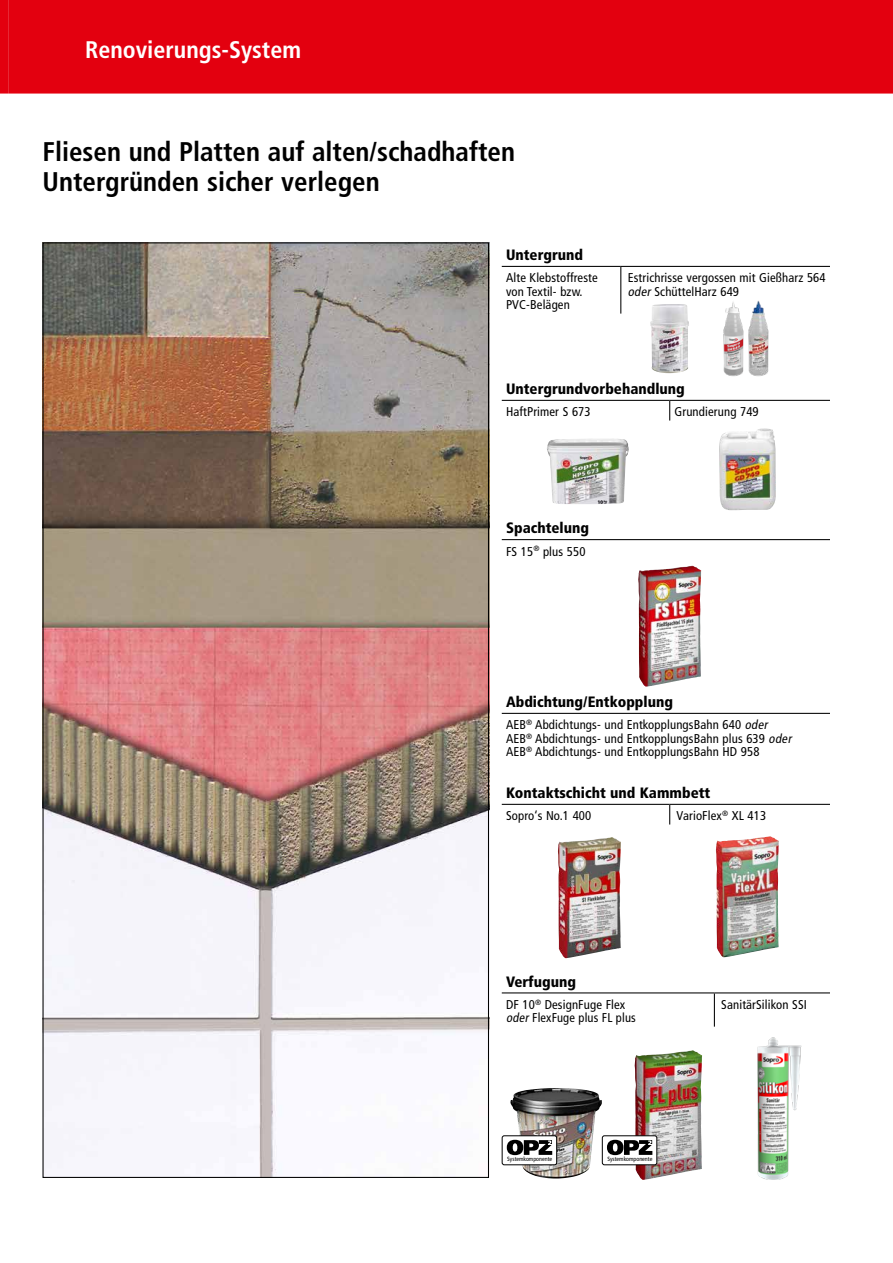
<style>
.page{position:relative;width:893px;height:1263px;background:#fff}
.page>*{position:absolute;margin:0;border:0;box-sizing:border-box;transform-origin:0 0}
.t1{font:700 condensed 30px "Frutiger LT";color:#fff}
.t2{font:700 condensed 27px/30px "Frutiger LT";color:#000}
.t3{font:700 condensed 24px "Frutiger LT";color:#fff}
.t4{font:900 condensed 15px "Frutiger LT";color:#000}
.t5{font:condensed 12.75px/13.5px "Frutiger LT";letter-spacing:.01em;color:#000}
.t6{font:condensed 6.15px "Frutiger LT";letter-spacing:-.005em;color:#000}
.s1{font-style:italic}
</style>
<div class="page">
<svg style="left:0;top:0;width:8px;height:94px"></svg>
<div style="left:8px;top:0;width:885px;height:94px;background:#e3000f"></div>
<img style="left:45px;top:244px;width:442px;height:932px">
<img style="left:547px;top:439px;width:82px;height:65px">
<img style="left:719px;top:428px;width:57px;height:82px">
<img style="left:558px;top:837px;width:63px;height:121px">
<img style="left:638px;top:566px;width:63px;height:120px">
<img style="left:716px;top:837px;width:63px;height:120px">
<img style="left:757px;top:1037px;width:45px;height:143px">
<img style="left:510px;top:1088px;width:92px;height:90px">
<img style="left:650px;top:304px;width:39px;height:69px">
<img style="left:723px;top:302px;width:21px;height:75px">
<img style="left:748px;top:301px;width:21px;height:76px">
<img style="left:635px;top:1050px;width:67px;height:130px">
<hr style="left:502px;top:266px;width:119px;height:1px;background:#000">
<hr style="left:621px;top:266px;width:208px;height:1px;background:#000">
<hr style="left:620px;top:267px;width:1px;height:47px;background:#000">
<hr style="left:502px;top:992px;width:212px;height:1px;background:#000">
<hr style="left:714px;top:992px;width:115px;height:1px;background:#000">
<hr style="left:714px;top:993px;width:1px;height:34px;background:#000">
<hr style="left:502px;top:804px;width:168px;height:1px;background:#000">
<hr style="left:670px;top:804px;width:159px;height:1px;background:#000">
<svg style="left:669px;top:805px;width:1px;height:19px"></svg>
<hr style="left:502px;top:400px;width:168px;height:1px;background:#000">
<hr style="left:670px;top:400px;width:159px;height:1px;background:#000">
<svg style="left:669px;top:401px;width:1px;height:19px"></svg>
<hr style="left:502px;top:539px;width:327px;height:1px;background:#000">
<hr style="left:502px;top:713px;width:327px;height:1px;background:#000">
<div style="left:502px;top:1136px;width:55px;height:29px;background:#fff;border-radius:2px"></div>
<svg style="left:507px;top:1140px;width:45px;height:15px"></svg>
<div style="left:502px;top:1135px;width:55px;height:30px;border:1px solid #000;border-radius:2px"></div>
<div style="left:602px;top:1136px;width:55px;height:29px;background:#fff;border-radius:2px"></div>
<svg style="left:607px;top:1140px;width:45px;height:15px"></svg>
<div style="left:602px;top:1135px;width:55px;height:30px;border:1px solid #000;border-radius:2px"></div>
<h3 class="t3" style="left:85px;top:36px;width:218px">Renovierungs-System</h3>
<h1 class="t1" style="left:43px;top:35px;width:272px">Renovierungs-System</h1>
<h2 class="t2" style="left:43px;top:136px;width:474px">Fliesen und Platten auf alten/schadhaften<br>Untergründen sicher verlegen</h2>
<p class="t4" style="left:506px;top:246px;width:79px">Untergrund</p>
<p class="t5" style="left:506px;top:271px;width:93px">Alte Klebstoffreste von Textil- bzw.<br>PVC-Belägen</p>
<p class="t5" style="left:628px;top:271px;width:199px">Estrichrisse vergossen mit Gießharz 564 <span class="s1">oder</span> SchüttelHarz 649</p>
<p class="t4" style="left:506px;top:380px;width:180px">Untergrundvorbehandlung</p>
<p class="t5" style="left:506px;top:405px;width:86px">HaftPrimer S 673</p>
<p class="t5" style="left:674px;top:405px;width:86px">Grundierung 749</p>
<p class="t4" style="left:506px;top:519px;width:85px">Spachtelung</p>
<p class="t5" style="left:506px;top:544px;width:81px">FS 15<sup>®</sup> plus 550</p>
<p class="t4" style="left:506px;top:693px;width:168px">Abdichtung/Entkopplung</p>
<p class="t5" style="left:506px;top:718px;width:290px">AEB<sup>®</sup> Abdichtungs- und EntkopplungsBahn 640 <span class="s1">oder<br></span>AEB<sup>®</sup> Abdichtungs- und EntkopplungsBahn plus 639 <span class="s1">oder<br></span>AEB<sup>®</sup> Abdichtungs- und EntkopplungsBahn HD 958</p>
<p class="t4" style="left:506px;top:784px;width:206px">Kontaktschicht und Kammbett</p>
<p class="t5" style="left:506px;top:809px;width:87px">Sopro‘s No.1 400</p>
<p class="t5" style="left:677px;top:809px;width:91px">VarioFlex<sup>®</sup> XL 413</p>
<p class="t4" style="left:506px;top:972px;width:72px">Verfugung</p>
<p class="t5" style="left:506px;top:998px;width:131px">DF 10<sup>®</sup> DesignFuge Flex <span class="s1">oder</span> FlexFuge plus FL plus</p>
<p class="t5" style="left:721px;top:998px;width:87px">SanitärSilikon SSI</p>
<p class="t6" style="left:507px;top:1155px;width:46px">Systemkomponente</p>
<p class="t6" style="left:607px;top:1155px;width:46px">Systemkomponente</p>
</div>
